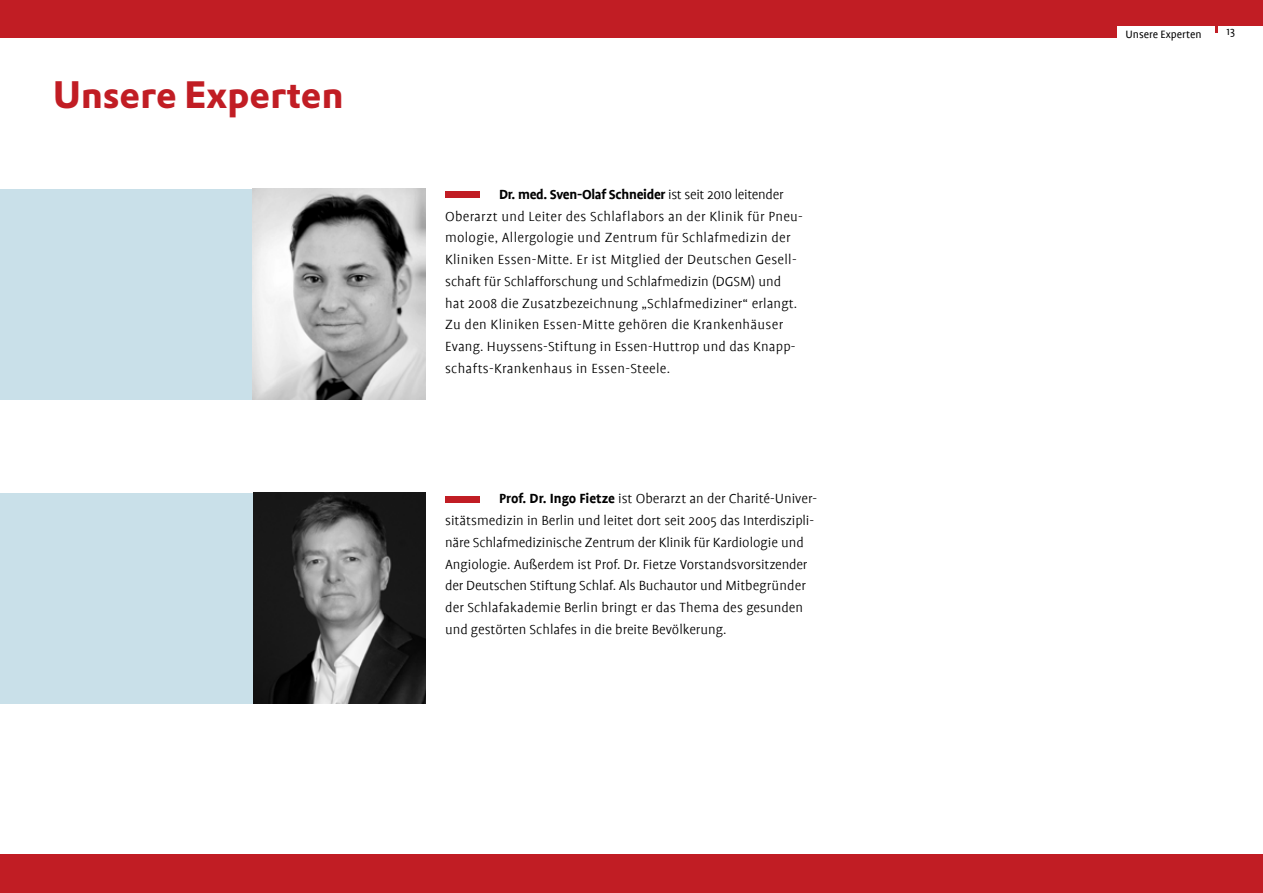
<style>
.page{position:relative;width:1263px;height:893px;background:#fff}
.page>*{position:absolute;margin:0;border:0;box-sizing:border-box;transform-origin:0 0}
.t1{font:700 37.5px "DTL Prokyon T";color:#c11d24}
.t2{font:300 15px/21.8px "Profile";letter-spacing:.01em;color:#000}
.t3{font:12px "Profile";color:#000}
.s1{font-weight:700}
</style>
<div class="page">
<div style="left:0;top:189px;width:253px;height:210px;background:#c9e0e9"></div>
<div style="left:0;top:493px;width:253px;height:210px;background:#c9e0e9"></div>
<img style="left:253px;top:189px;width:173px;height:210px">
<img style="left:253px;top:493px;width:173px;height:210px">
<div style="left:0;top:26px;width:1116px;height:12px;background:#c11d24"></div>
<svg style="left:1215px;top:26px;width:3px;height:7px"></svg>
<div style="left:0;top:855px;width:1263px;height:38px;background:#c11d24"></div>
<div style="left:0;top:0;width:1263px;height:26px;background:#c11d24"></div>
<div style="left:445px;top:191px;width:34px;height:7px;background:#c11d24"></div>
<div style="left:445px;top:496px;width:34px;height:6px;background:#c11d24"></div>
<h1 class="t1" style="left:53px;top:70px;width:292px">Unsere Experten</h1>
<p class="t2" style="left:445px;top:184px;width:359px;text-indent:54px"><span class="s1">Dr. med. Sven-Olaf Schneider</span> ist seit 2010 leitender Oberarzt und Leiter des Schlaflabors an der Klinik für Pneu&shy;mologie, Allergologie und Zentrum für Schlafmedizin der Kliniken Essen-Mitte. Er ist Mitglied der Deutschen Gesell&shy;schaft für Schlafforschung und Schlafmedizin (DGSM) und hat 2008 die Zusatzbezeichnung „Schlafmediziner“ erlangt.<br>Zu den Kliniken Essen-Mitte gehören die Krankenhäuser Evang. Huyssens-Stiftung in Essen-Huttrop und das Knapp&shy;schafts-Krankenhaus in Essen-Steele.</p>
<p class="t2" style="left:445px;top:488px;width:374px;text-indent:54px"><span class="s1">Prof. Dr. Ingo Fietze</span> ist Oberarzt an der Charité-Univer&shy;sitätsmedizin in Berlin und leitet dort seit 2005 das Interdiszipli&shy;näre Schlafmedizinische Zentrum der Klinik für Kardiologie und Angiologie. Außerdem ist Prof. Dr. Fietze Vorstandsvorsitzender der Deutschen Stiftung Schlaf. Als Buchautor und Mitbegründer der Schlafakademie Berlin bringt er das Thema des gesunden und gestörten Schlafes in die breite Bevölkerung.</p>
<p class="t3" style="left:1125px;top:28px;width:77px">Unsere Experten</p>
<p class="t3" style="left:1226px;top:25px;width:10px">13</p>
</div>
